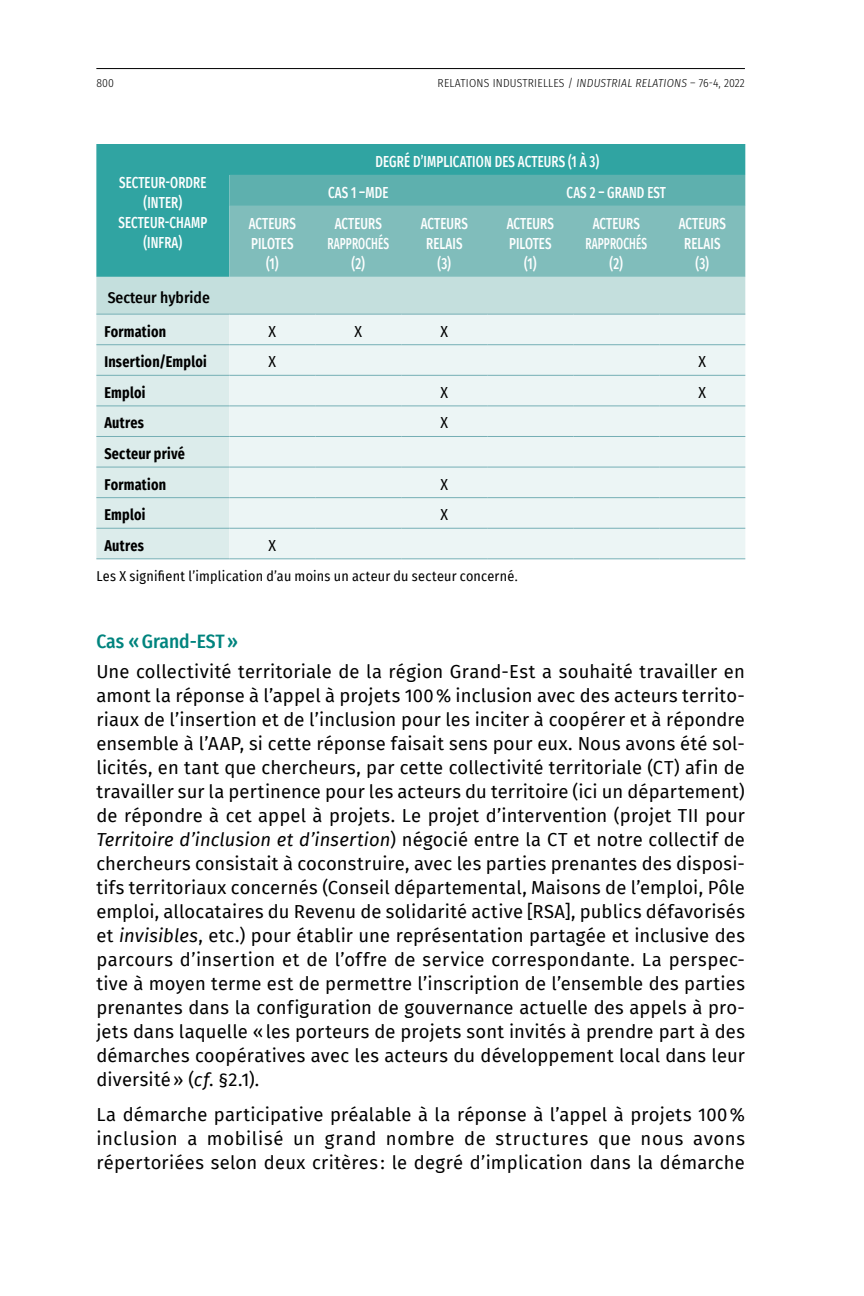
<style>
.page{position:relative;width:864px;height:1296px;background:#fff}
.page>*{position:absolute;margin:0;border:0;box-sizing:border-box;transform-origin:0 0}
._01_STitre-n3{font:500 19.4px "Fira Sans Condensed";letter-spacing:-.01em;color:#00847e}
._03_tx{font:18.4px/24px "Fira Sans";letter-spacing:.01em;color:#000;text-align:justify}
._05_st_ds_tab{font:500 16px/20px "Fira Sans Condensed";letter-spacing:.01em;color:#fdfefe;text-align:center;scale:.8 1}
._05_tx{font:700 15.6px "Fira Sans Condensed";letter-spacing:.015em;color:#000;scale:.9 1}
._05_st2_ds_tab{font:500 15.6px "Fira Sans Condensed";color:#000}
._05_tx-2{font:15.6px "Fira Sans Condensed";color:#000}
._05_note{font:14px "Fira Sans Condensed";letter-spacing:.02em;color:#000}
.t1{font:300 11.6px "Fira Sans Condensed";letter-spacing:.02em;color:#000}
.s1{font-style:italic}
</style>
<div class="page">
<hr style="left:96px;top:68px;width:649px;height:1px;background:#000">
<div style="left:96px;top:144px;width:649px;height:31px;background:#30a4a2"></div>
<svg style="left:96px;top:175px;width:649px;height:383px;background:#97cbc9"></svg>
<div style="left:229px;top:315px;width:516px;height:243px;background:#ecf5f5"></div>
<hr style="left:96px;top:344px;width:133px;height:1px;background:#75afb5">
<hr style="left:229px;top:344px;width:86px;height:1px;background:#75afb5">
<hr style="left:315px;top:344px;width:86px;height:1px;background:#75afb5">
<hr style="left:401px;top:344px;width:86px;height:1px;background:#75afb5">
<hr style="left:487px;top:344px;width:86px;height:1px;background:#75afb5">
<hr style="left:573px;top:344px;width:86px;height:1px;background:#75afb5">
<hr style="left:659px;top:344px;width:86px;height:1px;background:#75afb5">
<hr style="left:96px;top:375px;width:133px;height:1px;background:#75afb5">
<hr style="left:229px;top:375px;width:86px;height:1px;background:#75afb5">
<hr style="left:315px;top:375px;width:86px;height:1px;background:#75afb5">
<hr style="left:401px;top:375px;width:86px;height:1px;background:#75afb5">
<hr style="left:487px;top:375px;width:86px;height:1px;background:#75afb5">
<hr style="left:573px;top:375px;width:86px;height:1px;background:#75afb5">
<hr style="left:659px;top:375px;width:86px;height:1px;background:#75afb5">
<hr style="left:96px;top:405px;width:133px;height:1px;background:#75afb5">
<hr style="left:229px;top:405px;width:86px;height:1px;background:#75afb5">
<hr style="left:315px;top:405px;width:86px;height:1px;background:#75afb5">
<hr style="left:401px;top:405px;width:86px;height:1px;background:#75afb5">
<hr style="left:487px;top:405px;width:86px;height:1px;background:#75afb5">
<hr style="left:573px;top:405px;width:86px;height:1px;background:#75afb5">
<hr style="left:659px;top:405px;width:86px;height:1px;background:#75afb5">
<hr style="left:96px;top:436px;width:133px;height:1px;background:#75afb5">
<hr style="left:229px;top:436px;width:86px;height:1px;background:#75afb5">
<hr style="left:315px;top:436px;width:86px;height:1px;background:#75afb5">
<hr style="left:401px;top:436px;width:86px;height:1px;background:#75afb5">
<hr style="left:487px;top:436px;width:86px;height:1px;background:#75afb5">
<hr style="left:573px;top:436px;width:86px;height:1px;background:#75afb5">
<hr style="left:659px;top:436px;width:86px;height:1px;background:#75afb5">
<hr style="left:96px;top:467px;width:133px;height:1px;background:#75afb5">
<hr style="left:229px;top:467px;width:86px;height:1px;background:#75afb5">
<hr style="left:315px;top:467px;width:86px;height:1px;background:#75afb5">
<hr style="left:401px;top:467px;width:86px;height:1px;background:#75afb5">
<hr style="left:487px;top:467px;width:86px;height:1px;background:#75afb5">
<hr style="left:573px;top:467px;width:86px;height:1px;background:#75afb5">
<hr style="left:659px;top:467px;width:86px;height:1px;background:#75afb5">
<hr style="left:96px;top:497px;width:133px;height:1px;background:#75afb5">
<hr style="left:229px;top:497px;width:86px;height:1px;background:#75afb5">
<hr style="left:315px;top:497px;width:86px;height:1px;background:#75afb5">
<hr style="left:401px;top:497px;width:86px;height:1px;background:#75afb5">
<hr style="left:487px;top:497px;width:86px;height:1px;background:#75afb5">
<hr style="left:573px;top:497px;width:86px;height:1px;background:#75afb5">
<hr style="left:659px;top:497px;width:86px;height:1px;background:#75afb5">
<hr style="left:96px;top:528px;width:133px;height:1px;background:#75afb5">
<hr style="left:229px;top:528px;width:86px;height:1px;background:#75afb5">
<hr style="left:315px;top:528px;width:86px;height:1px;background:#75afb5">
<hr style="left:401px;top:528px;width:86px;height:1px;background:#75afb5">
<hr style="left:487px;top:528px;width:86px;height:1px;background:#75afb5">
<hr style="left:573px;top:528px;width:86px;height:1px;background:#75afb5">
<hr style="left:659px;top:528px;width:86px;height:1px;background:#75afb5">
<hr style="left:96px;top:558px;width:133px;height:1px;background:#75afb5">
<hr style="left:229px;top:558px;width:86px;height:1px;background:#75afb5">
<hr style="left:315px;top:558px;width:86px;height:1px;background:#75afb5">
<hr style="left:401px;top:558px;width:86px;height:1px;background:#75afb5">
<hr style="left:487px;top:558px;width:86px;height:1px;background:#75afb5">
<hr style="left:573px;top:558px;width:86px;height:1px;background:#75afb5">
<hr style="left:659px;top:558px;width:86px;height:1px;background:#75afb5">
<hr style="left:96px;top:314px;width:133px;height:1px;background:#75afb5">
<hr style="left:229px;top:314px;width:86px;height:1px;background:#75afb5">
<hr style="left:315px;top:314px;width:86px;height:1px;background:#75afb5">
<hr style="left:401px;top:314px;width:86px;height:1px;background:#75afb5">
<hr style="left:487px;top:314px;width:86px;height:1px;background:#75afb5">
<hr style="left:573px;top:314px;width:86px;height:1px;background:#75afb5">
<hr style="left:659px;top:314px;width:86px;height:1px;background:#75afb5">
<p class="t1" style="left:96px;top:75px;width:19px">800</p>
<p class="t1" style="left:438px;top:75px;width:309px">RELATIONS INDUSTRIELLES / <span class="s1">INDUSTRIAL RELATIONS</span> – 76-4, 2022</p>
<p class="_05_st_ds_tab" style="left:119px;top:172px;width:111px">SECTEUR-ORDRE (INTER)</p>
<p class="_05_st_ds_tab" style="left:118px;top:212px;width:113px">SECTEUR-CHAMP (INFRA)</p>
<p class="_05_st_ds_tab" style="left:249px;top:213px;width:61px;text-align:left">ACTEURS<br>PILOTES</p>
<p class="_05_st_ds_tab" style="left:266px;top:253px;width:17px">(1)</p>
<p class="_05_st_ds_tab" style="left:376px;top:151px;width:281px">DEGRÉ D’IMPLICATION DES ACTEURS (1 À 3)</p>
<p class="_05_st_ds_tab" style="left:328px;top:182px;width:77px">CAS 1 –MDE</p>
<p class="_05_st_ds_tab" style="left:567px;top:182px;width:126px">CAS 2 – GRAND EST</p>
<p class="_05_st_ds_tab" style="left:327px;top:213px;width:79px">ACTEURS<br>RAPPROCHÉS</p>
<p class="_05_st_ds_tab" style="left:352px;top:253px;width:18px">(2)</p>
<p class="_05_st_ds_tab" style="left:421px;top:213px;width:61px">ACTEURS<br>RELAIS</p>
<p class="_05_st_ds_tab" style="left:438px;top:253px;width:18px">(3)</p>
<p class="_05_st_ds_tab" style="left:507px;top:213px;width:61px;text-align:left">ACTEURS<br>PILOTES</p>
<p class="_05_st_ds_tab" style="left:524px;top:253px;width:17px">(1)</p>
<p class="_05_st_ds_tab" style="left:585px;top:213px;width:79px">ACTEURS<br>RAPPROCHÉS</p>
<p class="_05_st_ds_tab" style="left:610px;top:253px;width:18px">(2)</p>
<p class="_05_st_ds_tab" style="left:679px;top:213px;width:61px">ACTEURS<br>RELAIS</p>
<p class="_05_st_ds_tab" style="left:696px;top:253px;width:18px">(3)</p>
<p class="_05_st2_ds_tab" style="left:108px;top:285px;width:104px">Secteur hybride</p>
<p class="_05_tx" style="left:104px;top:318px;width:70px">Formation</p>
<p class="_05_tx-2" style="left:269px;top:320px;width:9px">X</p>
<p class="_05_tx-2" style="left:355px;top:320px;width:9px">X</p>
<p class="_05_tx-2" style="left:441px;top:320px;width:9px">X</p>
<p class="_05_tx" style="left:104px;top:349px;width:115px">Insertion/Emploi</p>
<p class="_05_tx-2" style="left:269px;top:350px;width:9px">X</p>
<p class="_05_tx-2" style="left:699px;top:350px;width:9px">X</p>
<p class="_05_tx" style="left:104px;top:379px;width:47px">Emploi</p>
<p class="_05_tx-2" style="left:441px;top:381px;width:9px">X</p>
<p class="_05_tx-2" style="left:699px;top:381px;width:9px">X</p>
<p class="_05_tx" style="left:104px;top:410px;width:45px">Autres</p>
<p class="_05_tx-2" style="left:441px;top:411px;width:9px">X</p>
<p class="_05_tx" style="left:104px;top:441px;width:91px">Secteur privé</p>
<p class="_05_tx" style="left:104px;top:471px;width:70px">Formation</p>
<p class="_05_tx-2" style="left:441px;top:472px;width:9px">X</p>
<p class="_05_tx" style="left:104px;top:502px;width:47px">Emploi</p>
<p class="_05_tx-2" style="left:441px;top:503px;width:9px">X</p>
<p class="_05_tx" style="left:104px;top:532px;width:45px">Autres</p>
<p class="_05_tx-2" style="left:269px;top:534px;width:9px">X</p>
<p class="_05_note" style="left:96px;top:566px;width:423px">Les X signifient l’implication d’au moins un acteur du secteur concerné.</p>
<p class="_01_STitre-n3" style="left:96px;top:626px;width:143px">Cas «Grand-EST»</p>
<p class="_03_tx" style="left:96px;top:659px;width:650px">Une collectivité territoriale de la région Grand-Est a souhaité travailler en amont la réponse à l’appel à projets 100% inclusion avec des acteurs territo&shy;riaux de l’insertion et de l’inclusion pour les inciter à coopérer et à répondre ensemble à l’AAP, si cette réponse faisait sens pour eux. Nous avons été sol&shy;licités, en tant que chercheurs, par cette collectivité territoriale (CT) afin de travailler sur la pertinence pour les acteurs du territoire (ici un département) de répondre à cet appel à projets. Le projet d’intervention (projet TII pour <span class="s1">Territoire d’inclusion et d’insertion</span>) négocié entre la CT et notre collectif de chercheurs consistait à coconstruire, avec les parties prenantes des disposi&shy;tifs territoriaux concernés (Conseil départemental, Maisons de l’emploi, Pôle emploi, allocataires du Revenu de solidarité active [RSA], publics défavorisés et <span class="s1">invisibles</span>, etc.) pour établir une représentation partagée et inclusive des parcours d’insertion et de l’offre de service correspondante. La perspec&shy;tive à moyen terme est de permettre l’inscription de l’ensemble des parties prenantes dans la configuration de gouvernance actuelle des appels à pro&shy;jets dans laquelle «les porteurs de projets sont invités à prendre part à des démarches coopératives avec les acteurs du développement local dans leur diversité» (<span class="s1">cf</span>. §2.1).</p>
<p class="_03_tx" style="left:96px;top:1102px;width:650px">La démarche participative préalable à la réponse à l’appel à projets 100% inclusion a mobilisé un grand nombre de structures que nous avons répertoriées selon deux critères : le degré d’implication dans la démarche</p>
</div>
